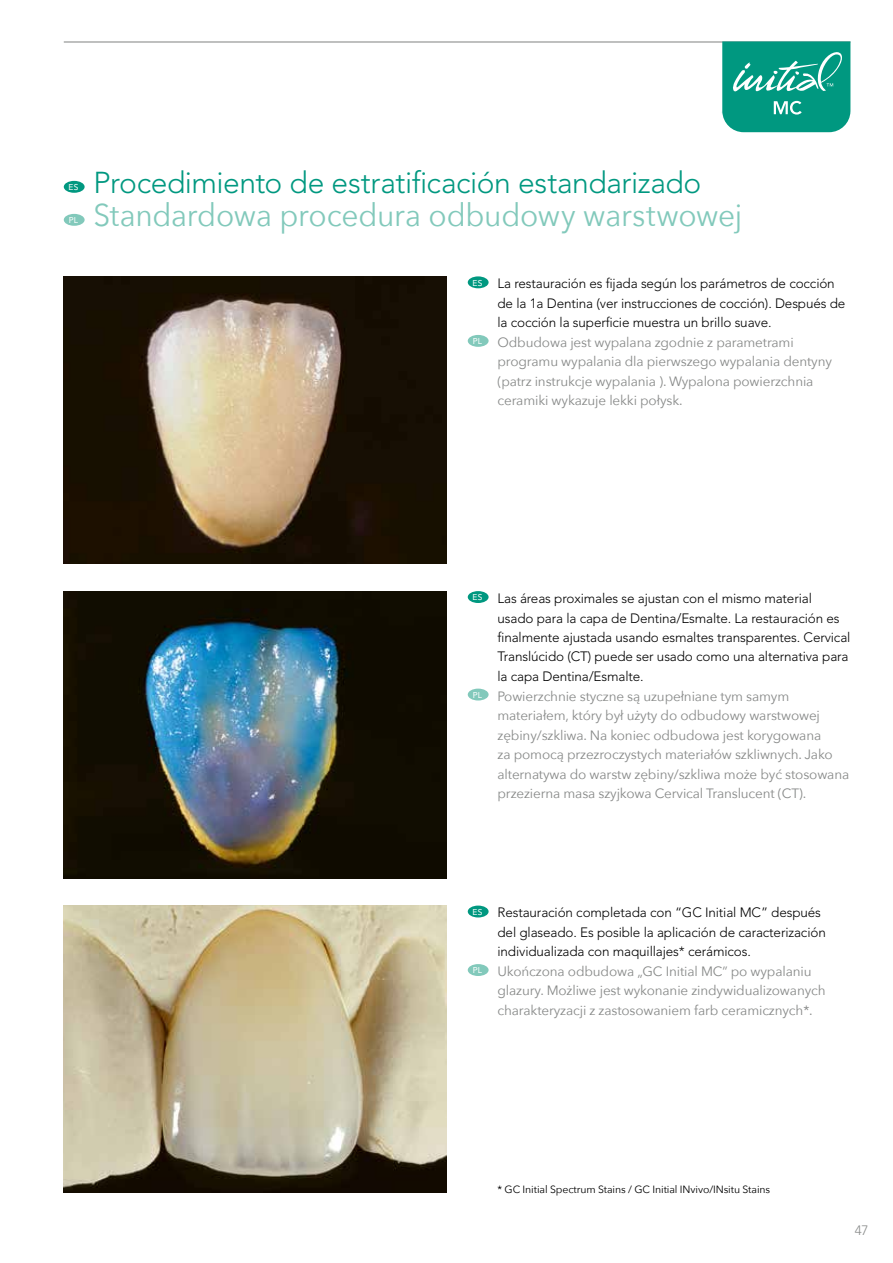
<style>
.page{position:relative;width:893px;height:1263px;background:#fff}
.page>*{position:absolute;margin:0;border:0;box-sizing:border-box;transform-origin:0 0}
.t1{font:31.5px "Avenir Next";letter-spacing:-.01em;color:#82c9bb;scale:.95 1}
.t2{font:300 30px "Avenir LT Std";letter-spacing:-.015em;color:#009880}
.t3{font:13.5px/19.5px "Avenir Next";letter-spacing:-.01em;color:#878988}
.t4{font:300 13.5px/19.5px "Avenir LT Std";letter-spacing:-.01em;color:#000}
.t5{font:300 13.5px "Avenir LT Pro";color:#878988}
.t6{font:10.5px "Avenir Next";letter-spacing:-.01em;color:#000}
.t7{font:8.4px "Avenir LT Std";color:#fff}
</style>
<div class="page">
<hr style="left:64px;top:41px;width:786px;height:2px;background:#878988">
<svg style="left:722px;top:41px;width:128px;height:91px;background:#1ea38e"></svg>
<div style="left:64px;top:181px;width:21px;height:12px;background:#009880;border-radius:50%"></div>
<div style="left:64px;top:214px;width:21px;height:12px;background:#82c9bb;border-radius:50%"></div>
<div style="left:468px;top:276px;width:21px;height:12px;background:#009880;border-radius:50%"></div>
<div style="left:468px;top:335px;width:21px;height:12px;background:#82c9bb;border-radius:50%"></div>
<div style="left:468px;top:591px;width:21px;height:12px;background:#009880;border-radius:50%"></div>
<div style="left:468px;top:689px;width:21px;height:11px;background:#82c9bb;border-radius:50%"></div>
<img style="left:64px;top:591px;width:382px;height:287px">
<img style="left:64px;top:276px;width:382px;height:287px">
<img style="left:64px;top:906px;width:382px;height:287px">
<div style="left:468px;top:905px;width:21px;height:12px;background:#009880;border-radius:50%"></div>
<div style="left:468px;top:964px;width:21px;height:12px;background:#82c9bb;border-radius:50%"></div>
<p class="t7" style="left:69px;top:182px;width:11px">ES</p>
<p class="t7" style="left:69px;top:215px;width:11px">PL</p>
<h2 class="t2" style="left:94px;top:165px;width:609px">Procedimiento de estratificación estandarizado</h2>
<h1 class="t1" style="left:94px;top:188px;width:684px">Standardowa procedura odbudowy warstwowej</h1>
<p class="t4" style="left:497px;top:274px;width:349px;text-indent:-25px"><sup>ES</sup> La restauración es fijada según los parámetros de cocción de la 1a Dentina (ver instrucciones de cocción). Después de la cocción la superficie muestra un brillo suave.</p>
<p class="t3" style="left:497px;top:332px;width:336px;text-indent:-25px"><sup>PL</sup> Odbudowa jest wypalana zgodnie z parametrami programu wypalania dla pierwszego wypalania dentyny (patrz instrukcje wypalania ). Wypalona powierzchnia ceramiki wykazuje lekki połysk.</p>
<p class="t4" style="left:497px;top:589px;width:354px;text-indent:-25px"><sup>ES</sup> Las áreas proximales se ajustan con el mismo material usado para la capa de Dentina/Esmalte. La restauración es finalmente ajustada usando esmaltes transparentes. Cervical Translúcido (CT) puede ser usado como una alternativa para la capa Dentina/Esmalte.</p>
<p class="t3" style="left:497px;top:685px;width:353px;text-indent:-25px"><sup>PL</sup> Powierzchnie styczne są uzupełniane tym samym materiałem, który był użyty do odbudowy warstwowej zębiny/szkliwa. Na koniec odbudowa jest korygowana<br>za pomocą przezroczystych materiałów szkliwnych. Jako alternatywa do warstw zębiny/szkliwa może być stosowana przezierna masa szyjkowa Cervical Translucent (CT).</p>
<p class="t4" style="left:497px;top:903px;width:330px;text-indent:-25px"><sup>ES</sup> Restauración completada con “GC Initial MC” después del glaseado. Es posible la aplicación de caracterización individualizada con maquillajes* cerámicos.</p>
<p class="t3" style="left:497px;top:961px;width:330px;text-indent:-25px"><sup>PL</sup> Ukończona odbudowa „GC Initial MC” po wypalaniu glazury. Możliwe jest wykonanie zindywidualizowanych charakteryzacji z zastosowaniem farb ceramicznych*.</p>
<p class="t6" style="left:497px;top:1180px;width:274px">* GC Initial Spectrum Stains / GC Initial INvivo/INsitu Stains</p>
<p class="t5" style="left:855px;top:1222px;width:15px">47</p>
</div>
